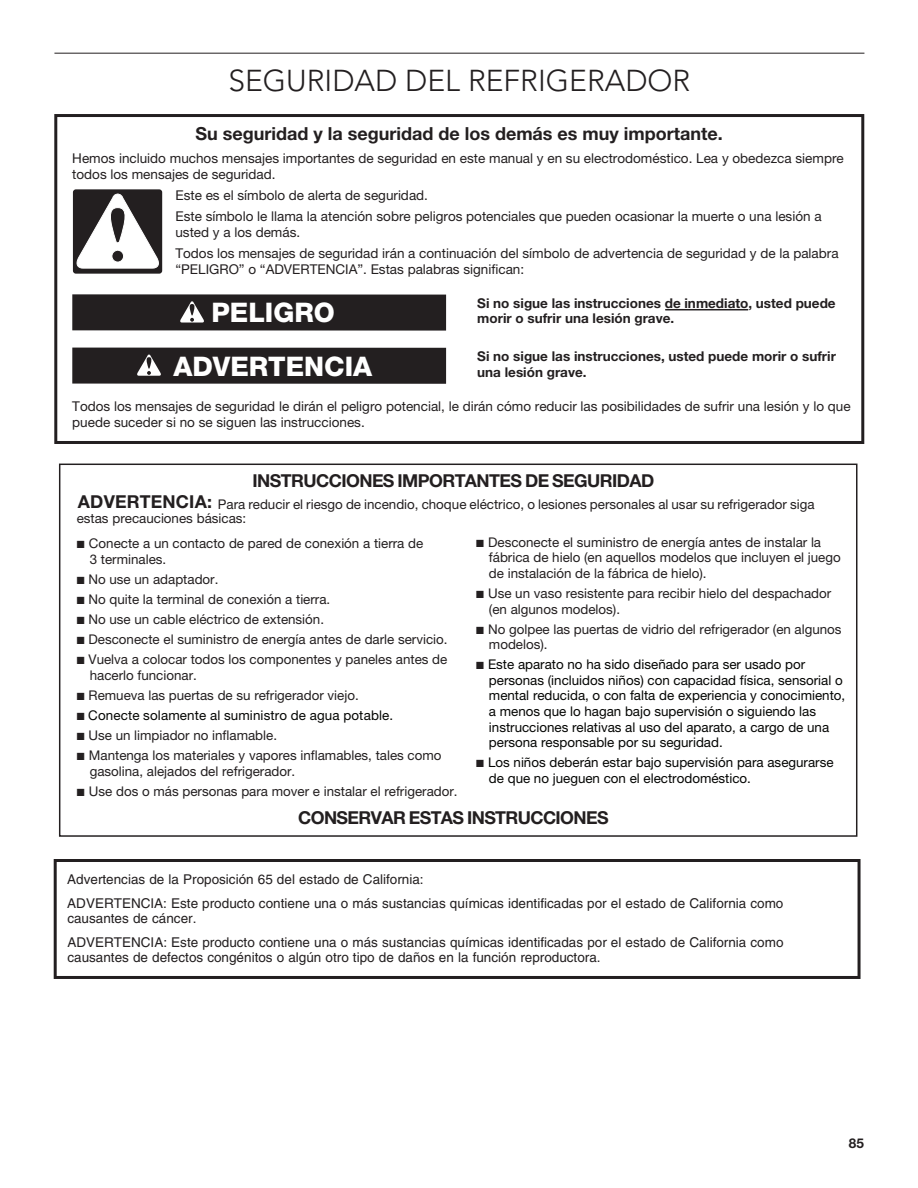
<style>
.page{position:relative;width:918px;height:1188px;background:#fff}
.page>*{position:absolute;margin:0;border:0;box-sizing:border-box;transform-origin:0 0}
.Heading_1{font:300 30px "Avenir LT Std";color:#231f20}
.t1{font:800 27px "Helvetica Neue";color:#fff}
.t2{font:700 18px "Helvetica Neue";color:#231f20}
.t3{font:700 17.85px "Helvetica Neue";letter-spacing:-.03em;color:#231f20}
.t4{font:700 17.85px "Helvetica Neue";letter-spacing:.01em;color:#231f20}
.t5{font:13.5px/15.8px "Helvetica Neue";color:#231f20}
.t6{font:13.5px/23.2px "Helvetica";color:#231f20}
.t7{font:700 13.5px/15.8px "Helvetica Neue";color:#231f20}
.t8{font:700 13.5px "Helvetica Neue LT Std";color:#231f20}
.t9{font:13.35px/15.6px "Helvetica Neue";color:#231f20}
.t10{font:13.35px/15.6px "Helvetica Neue";color:#040503}
.s1{color:#231f20}
</style>
<div class="page">
<div style="left:54px;top:114px;width:810px;height:330px;border:3px solid #231f20"></div>
<hr style="left:665px;top:309px;width:83px;height:1px;background:#231f20">
<div style="left:72px;top:348px;width:374px;height:36px;background:#231f20"></div>
<div style="left:72px;top:294px;width:374px;height:37px;background:#231f20"></div>
<svg style="left:180px;top:301px;width:24px;height:22px"></svg>
<svg style="left:137px;top:354px;width:24px;height:22px"></svg>
<div style="left:74px;top:191px;width:87px;height:81px;background:#231f20;border-radius:2px"></div>
<div style="left:73px;top:189px;width:89px;height:85px;border:3px solid #231f20;border-radius:2px"></div>
<svg style="left:74px;top:194px;width:87px;height:75px"></svg>
<hr style="left:54px;top:53px;width:810px;height:1px;background:#231f20">
<div style="left:54px;top:859px;width:807px;height:120px;border:3px solid #231f20"></div>
<h1 class="Heading_1" style="left:228px;top:63px;width:463px">SEGURIDAD DEL REFRIGERADOR</h1>
<p class="t2" style="left:195px;top:123px;width:529px">Su seguridad y la seguridad de los demás es muy importante.</p>
<p class="t5" style="left:72px;top:150px;width:773px">Hemos incluido muchos mensajes importantes de seguridad en este manual y en su electrodoméstico. Lea y obedezca siempre todos los mensajes de seguridad.</p>
<p class="t5" style="left:175px;top:185px;width:648px;line-height:21px">Este es el símbolo de alerta de seguridad.<br>Este símbolo le llama la atención sobre peligros potenciales que pueden ocasionar la muerte o una lesión a</p>
<p class="t5" style="left:175px;top:221px;width:665px;line-height:21px">usted y a los demás.<br>Todos los mensajes de seguridad irán a continuación del símbolo de advertencia de seguridad y de la palabra</p>
<p class="t5" style="left:175px;top:261px;width:350px">“PELIGRO” o “ADVERTENCIA”. Estas palabras significan:</p>
<p class="t7" style="left:477px;top:295px;width:360px">Si no sigue las instrucciones de inmediato, usted puede morir o sufrir una lesión grave.</p>
<p class="t7" style="left:477px;top:348px;width:360px">Si no sigue las instrucciones, usted puede morir o sufrir una lesión grave.</p>
<p class="t5" style="left:72px;top:398px;width:780px">Todos los mensajes de seguridad le dirán el peligro potencial, le dirán cómo reducir las posibilidades de sufrir una lesión y lo que puede suceder si no se siguen las instrucciones.</p>
<p class="t1" style="left:211px;top:297px;width:125px">PELIGRO</p>
<p class="t1" style="left:173px;top:350px;width:200px">ADVERTENCIA</p>
<p class="t3" style="left:253px;top:470px;width:403px">INSTRUCCIONES IMPORTANTES DE SEGURIDAD</p>
<p class="t4" style="left:78px;top:491px;width:136px">ADVERTENCIA:</p>
<p class="t9" style="left:77px;top:497px;width:739px;line-height:14.5px;text-indent:141px">Para reducir el riesgo de incendio, choque eléctrico, o lesiones personales al usar su refrigerador siga estas precauciones básicas:</p>
<p class="t9" style="left:90px;top:536px;width:335px;text-indent:-13px">■ Conecte a un contacto de pared de conexión a tierra de<br>3 terminales.</p>
<p class="t9" style="left:77px;top:571px;width:143px">■ No use un adaptador.</p>
<p class="t9" style="left:77px;top:591px;width:255px">■ No quite la terminal de conexión a tierra.</p>
<p class="t9" style="left:77px;top:611px;width:249px">■ No use un cable eléctrico de extensión.</p>
<p class="t9" style="left:77px;top:631px;width:372px">■ Desconecte el suministro de energía antes de darle servicio.</p>
<p class="t9" style="left:90px;top:651px;width:359px;text-indent:-13px">■ Vuelva a colocar todos los componentes y paneles antes de hacerlo funcionar.</p>
<p class="t9" style="left:77px;top:687px;width:283px">■ Remueva las puertas de su refrigerador viejo.</p>
<p class="t10" style="left:77px;top:707px;width:318px"><span class="s1">■</span> Conecte solamente al suministro de agua potable.</p>
<p class="t9" style="left:77px;top:727px;width:202px">■ Use un limpiador no inflamable.</p>
<p class="t9" style="left:90px;top:747px;width:353px;text-indent:-13px">■ Mantenga los materiales y vapores inflamables, tales como gasolina, alejados del refrigerador.</p>
<p class="t9" style="left:77px;top:783px;width:382px">■ Use dos o más personas para mover e instalar el refrigerador.</p>
<p class="t9" style="left:489px;top:534px;width:353px;text-indent:-13px">■ Desconecte el suministro de energía antes de instalar la fábrica de hielo (en aquellos modelos que incluyen el juego de instalación de la fábrica de hielo).</p>
<p class="t9" style="left:489px;top:585px;width:344px;text-indent:-13px">■ Use un vaso resistente para recibir hielo del despachador (en algunos modelos).</p>
<p class="t9" style="left:489px;top:621px;width:354px;text-indent:-13px">■ No golpee las puertas de vidrio del refrigerador (en algunos modelos).</p>
<p class="t10" style="left:489px;top:656px;width:358px;text-indent:-13px"><span class="s1">■</span> Este aparato no ha sido diseñado para ser usado por personas (incluidos niños) con capacidad física, sensorial o mental reducida, o con falta de experiencia y conocimiento, a menos que lo hagan bajo supervisión o siguiendo las instrucciones relativas al uso del aparato, a cargo de una persona responsable por su seguridad.</p>
<p class="t10" style="left:489px;top:754px;width:346px;text-indent:-13px"><span class="s1">■</span> Los niños deberán estar bajo supervisión para asegurarse de que no jueguen con el electrodoméstico.</p>
<p class="t3" style="left:298px;top:807px;width:312px">CONSERVAR ESTAS INSTRUCCIONES</p>
<p class="t6" style="left:67px;top:868px;width:718px">Advertencias de la Proposición 65 del estado de California:<br>ADVERTENCIA: Este producto contiene una o más sustancias químicas identificadas por el estado de California como</p>
<p class="t6" style="left:67px;top:907px;width:718px">causantes de cáncer.<br>ADVERTENCIA: Este producto contiene una o más sustancias químicas identificadas por el estado de California como</p>
<p class="t6" style="left:67px;top:946px;width:535px">causantes de defectos congénitos o algún otro tipo de daños en la función reproductora.</p>
<p class="t8" style="left:849px;top:1135px;width:17px">85</p>
</div>
